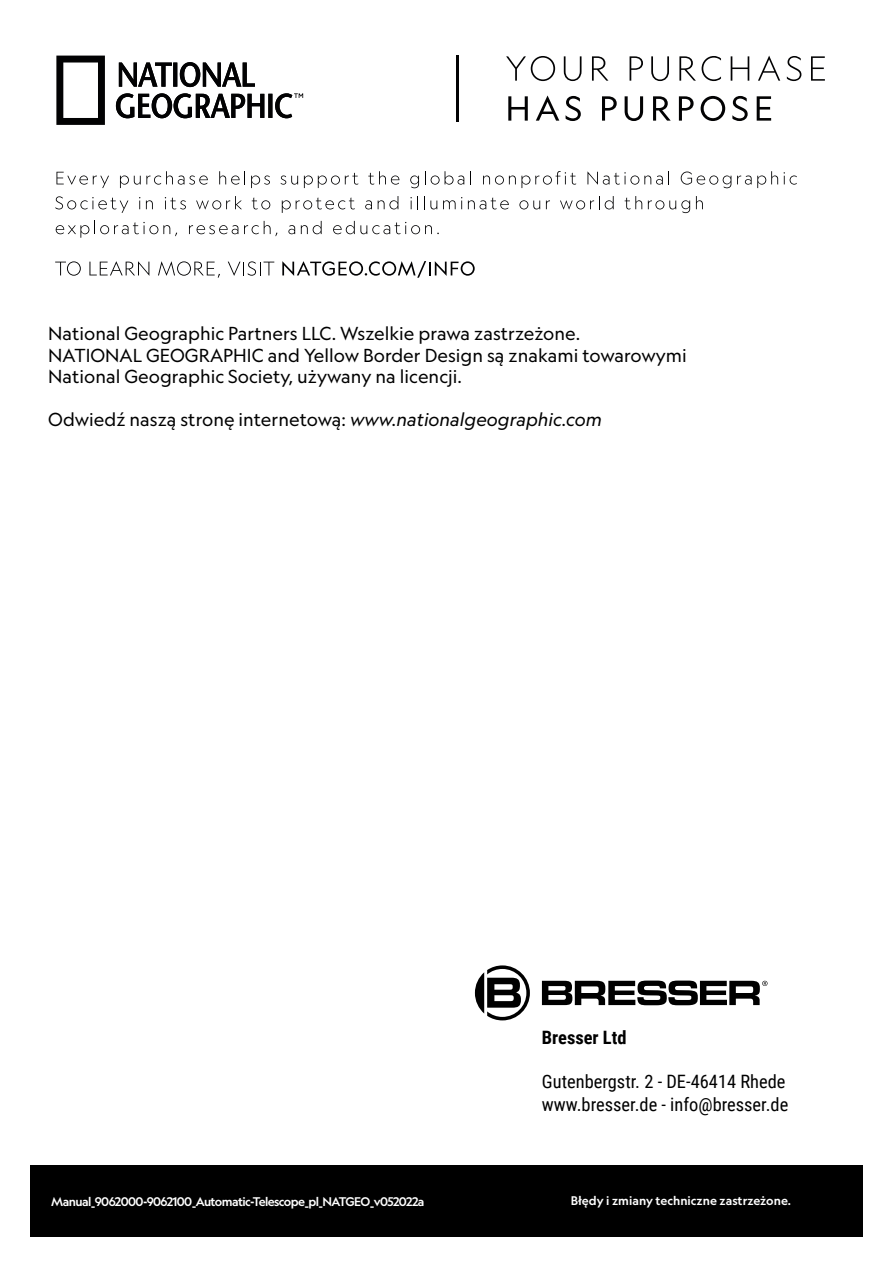
<style>
.page{position:relative;width:893px;height:1263px;background:#fff}
.page>*{position:absolute;margin:0;border:0;box-sizing:border-box;transform-origin:0 0}
.t1{font:18.45px/22px "Roboto Condensed";color:#000}
.t2{font:700 18.45px "Roboto Condensed";color:#000}
.t3{font:18px/21.6px "Geograph";color:#000}
.t4{font:500 12px "Geograph";letter-spacing:-.05em;color:#fff}
.t5{font:500 12px "Geograph";color:#fff}
.s1{font-style:italic}
</style>
<div class="page">
<svg style="left:542px;top:980px;width:225px;height:25px"></svg>
<svg style="left:475px;top:965px;width:55px;height:55px"></svg>
<div style="left:30px;top:1165px;width:833px;height:72px;background:#000"></div>
<svg style="left:56px;top:172px;width:53px;height:16px"></svg>
<svg style="left:120px;top:171px;width:88px;height:17px"></svg>
<svg style="left:219px;top:171px;width:51px;height:17px"></svg>
<svg style="left:281px;top:175px;width:17px;height:10px"></svg>
<svg style="left:304px;top:173px;width:54px;height:15px"></svg>
<svg style="left:368px;top:171px;width:31px;height:14px"></svg>
<svg style="left:410px;top:175px;width:9px;height:13px"></svg>
<svg style="left:425px;top:171px;width:39px;height:14px"></svg>
<svg style="left:470px;top:171px;width:1px;height:13px"></svg>
<svg style="left:483px;top:171px;width:93px;height:17px"></svg>
<svg style="left:587px;top:171px;width:82px;height:14px"></svg>
<svg style="left:681px;top:172px;width:50px;height:16px"></svg>
<svg style="left:737px;top:171px;width:41px;height:17px"></svg>
<svg style="left:784px;top:172px;width:13px;height:13px"></svg>
<svg style="left:55px;top:196px;width:73px;height:17px"></svg>
<svg style="left:146px;top:200px;width:7px;height:9px"></svg>
<svg style="left:165px;top:197px;width:21px;height:12px"></svg>
<svg style="left:196px;top:196px;width:46px;height:14px"></svg>
<svg style="left:252px;top:197px;width:18px;height:12px"></svg>
<svg style="left:282px;top:197px;width:73px;height:16px"></svg>
<svg style="left:365px;top:200px;width:7px;height:9px"></svg>
<svg style="left:378px;top:196px;width:20px;height:13px"></svg>
<svg style="left:410px;top:196px;width:8px;height:13px"></svg>
<svg style="left:424px;top:196px;width:13px;height:13px"></svg>
<svg style="left:443px;top:197px;width:19px;height:12px"></svg>
<svg style="left:468px;top:197px;width:41px;height:12px"></svg>
<svg style="left:519px;top:200px;width:21px;height:9px"></svg>
<svg style="left:546px;top:200px;width:4px;height:9px"></svg>
<svg style="left:560px;top:196px;width:54px;height:14px"></svg>
<svg style="left:625px;top:196px;width:17px;height:13px"></svg>
<svg style="left:648px;top:200px;width:42px;height:13px"></svg>
<svg style="left:696px;top:196px;width:7px;height:13px"></svg>
<svg style="left:56px;top:221px;width:121px;height:17px"></svg>
<svg style="left:189px;top:225px;width:49px;height:9px"></svg>
<svg style="left:244px;top:221px;width:33px;height:15px"></svg>
<svg style="left:288px;top:225px;width:7px;height:9px"></svg>
<svg style="left:301px;top:221px;width:21px;height:13px"></svg>
<svg style="left:333px;top:221px;width:106px;height:13px"></svg>
<svg style="left:55px;top:261px;width:26px;height:15px"></svg>
<svg style="left:89px;top:261px;width:60px;height:15px"></svg>
<svg style="left:158px;top:261px;width:62px;height:17px"></svg>
<svg style="left:228px;top:261px;width:46px;height:15px"></svg>
<svg style="left:282px;top:261px;width:193px;height:17px"></svg>
<svg style="left:506px;top:56px;width:49px;height:25px"></svg>
<svg style="left:564px;top:56px;width:17px;height:25px"></svg>
<svg style="left:592px;top:56px;width:16px;height:25px"></svg>
<svg style="left:630px;top:56px;width:13px;height:25px"></svg>
<svg style="left:651px;top:56px;width:18px;height:25px"></svg>
<svg style="left:679px;top:56px;width:17px;height:25px"></svg>
<svg style="left:702px;top:56px;width:19px;height:25px"></svg>
<svg style="left:731px;top:56px;width:18px;height:25px"></svg>
<svg style="left:758px;top:56px;width:22px;height:25px"></svg>
<svg style="left:787px;top:56px;width:14px;height:25px"></svg>
<svg style="left:811px;top:56px;width:14px;height:25px"></svg>
<svg style="left:508px;top:96px;width:20px;height:25px"></svg>
<svg style="left:536px;top:95px;width:23px;height:26px"></svg>
<svg style="left:566px;top:96px;width:15px;height:25px"></svg>
<svg style="left:602px;top:96px;width:15px;height:25px"></svg>
<svg style="left:625px;top:96px;width:18px;height:25px"></svg>
<svg style="left:653px;top:96px;width:18px;height:25px"></svg>
<svg style="left:679px;top:96px;width:15px;height:25px"></svg>
<svg style="left:701px;top:96px;width:24px;height:25px"></svg>
<svg style="left:732px;top:96px;width:16px;height:25px"></svg>
<svg style="left:757px;top:96px;width:14px;height:25px"></svg>
<hr style="left:456px;top:55px;width:3px;height:67px;background:#020203">
<svg style="left:56px;top:56px;width:49px;height:69px"></svg>
<svg style="left:119px;top:62px;width:136px;height:25px"></svg>
<svg style="left:116px;top:93px;width:187px;height:25px"></svg>
<p class="t3" style="left:48px;top:322px;width:640px">National Geographic Partners LLC. Wszelkie prawa zastrzeżone.<br>NATIONAL GEOGRAPHIC and Yellow Border Design są znakami towarowymi<br>National Geographic Society, używany na licencji.</p>
<p class="t3" style="left:48px;top:409px;width:555px">Odwiedź naszą stronę internetową: <span class="s1">www.nationalgeographic.com</span></p>
<p class="t2" style="left:542px;top:1025px;width:86px">Bresser Ltd</p>
<p class="t1" style="left:542px;top:1070px;width:248px">Gutenbergstr. 2 - DE-46414 Rhede www.bresser.de - info@bresser.de</p>
<p class="t4" style="left:51px;top:1194px;width:375px">Manual_9062000-9062100_Automatic-Telescope_pl_NATGEO_v052022a</p>
<p class="t5" style="left:571px;top:1193px;width:222px">Błędy i zmiany techniczne zastrzeżone.</p>
</div>
